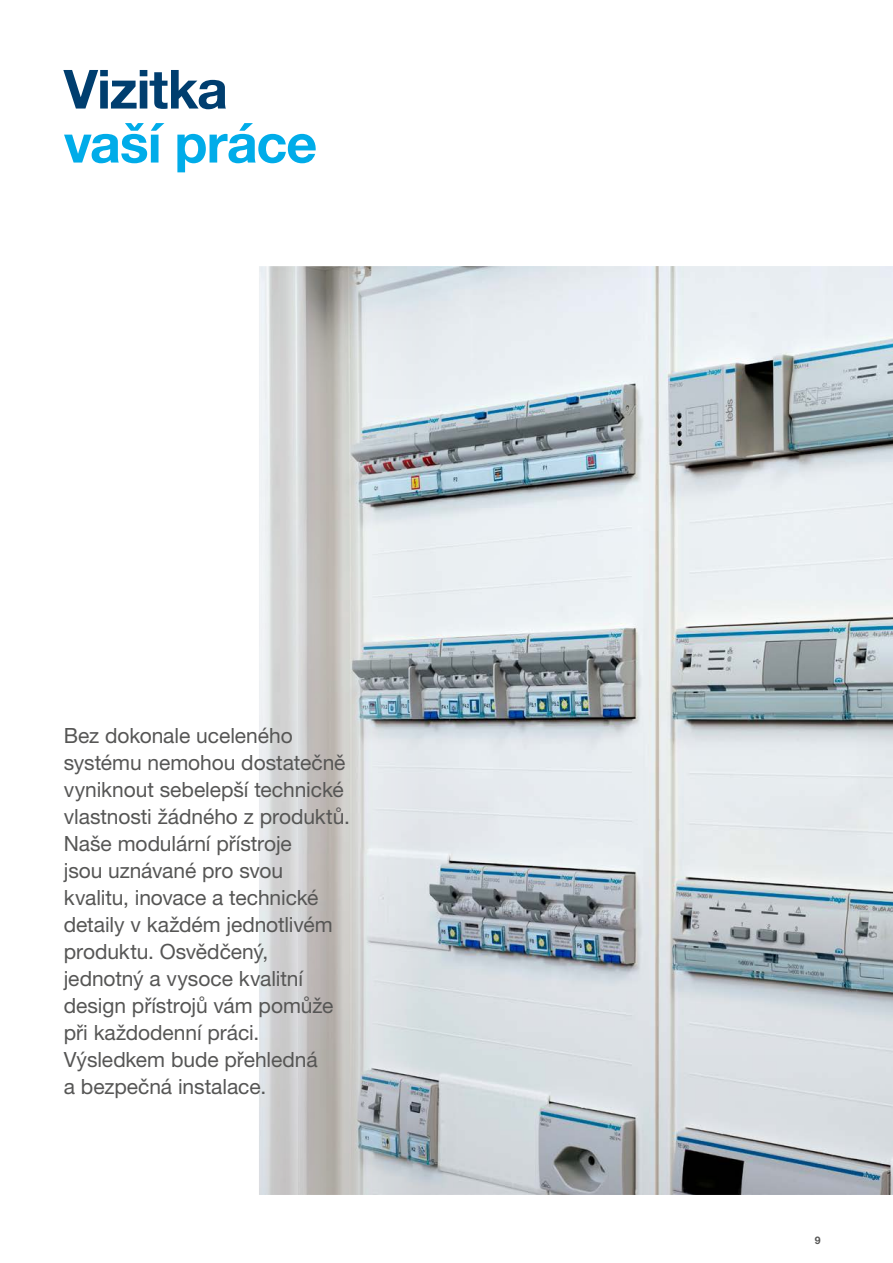
<style>
.page{position:relative;width:893px;height:1263px;background:#fff}
.page>*{position:absolute;margin:0;border:0;box-sizing:border-box;transform-origin:0 0}
.hager_Headline_36pt_36pt_bold{font:700 54px "Helvetica Neue LTW1 G";letter-spacing:-.02em;color:#00ace9}
.hager_Headline_36pt_36pt_bold-2{font:700 54px "Helvetica Neue LTW1 G";letter-spacing:-.02em;color:#003e6f}
.hager_Teaser_text_14pt_18pt_roman{font:21px/27px "Helvetica Neue LTW1 G";letter-spacing:-.005em;color:#565655}
.t1{font:700 10.5px "Helvetica Neue LTW1 G";color:#565655}
</style>
<div class="page">
<img style="left:431px;top:266px;width:462px;height:929px">
<svg style="left:259px;top:266px;width:172px;height:929px"></svg>
<p class="hager_Headline_36pt_36pt_bold-2" style="left:64px;top:56px;width:166px">Vizitka</p>
<p class="hager_Headline_36pt_36pt_bold" style="left:64px;top:110px;width:255px">vaší práce</p>
<p class="hager_Teaser_text_14pt_18pt_roman" style="left:64px;top:722px;width:288px">Bez dokonale uceleného systému nemohou dostatečně vyniknout sebelepší technické vlastnosti žádného z produktů.<br>Naše modulární přístroje<br>jsou uznávané pro svou kvalitu, inovace a technické detaily v každém jednotlivém produktu. Osvědčený, jednotný a vysoce kvalitní design přístrojů vám pomůže při každodenní práci.<br>Výsledkem bude přehledná<br>a bezpečná instalace.</p>
<p class="t1" style="left:815px;top:1233px;width:7px">9</p>
</div>
